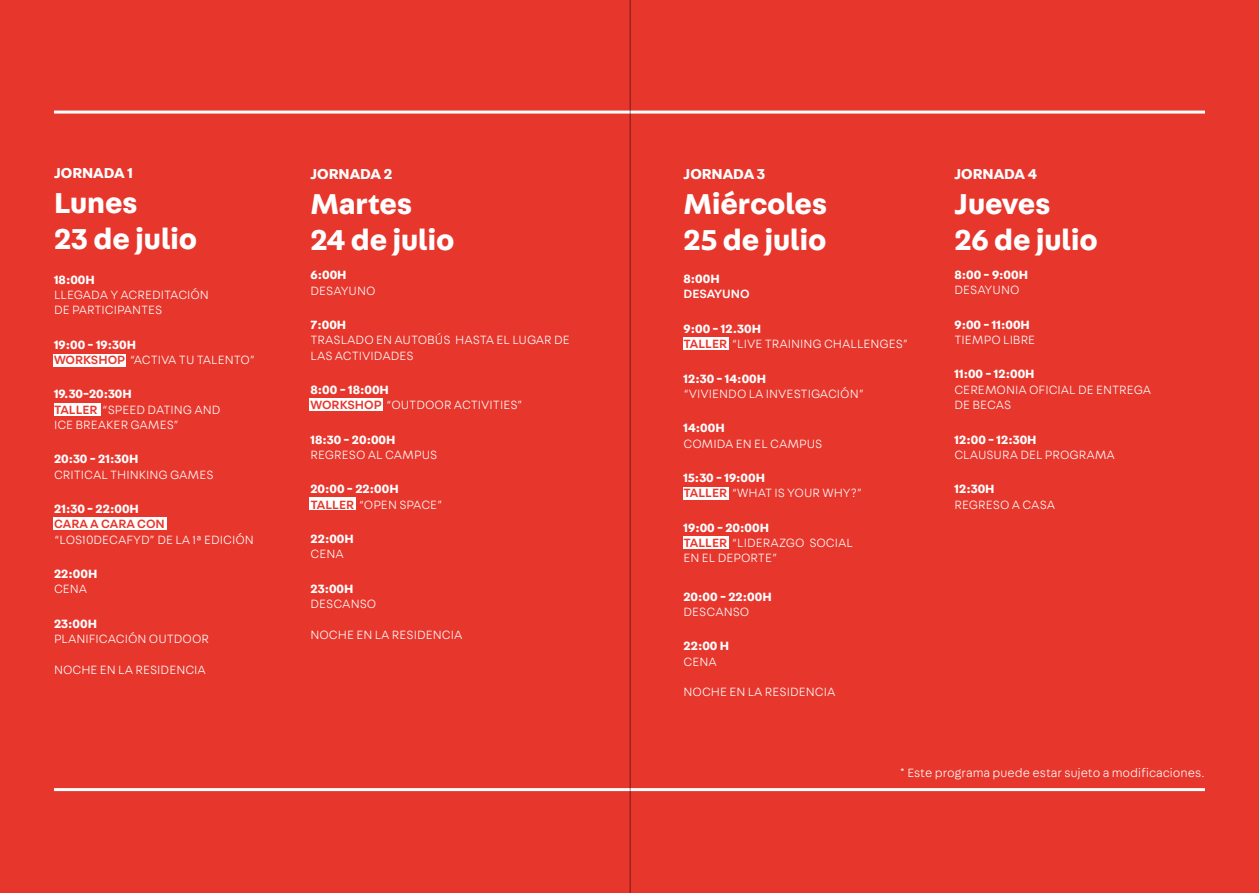
<style>
.page{position:relative;width:1259px;height:893px;background:#e7362c}
.page>*{position:absolute;margin:0;border:0;box-sizing:border-box;transform-origin:0 0}
.t1{font:700 30.6px "Fabriga";color:#fff}
.t2{font:700 15.3px "Fabriga";color:#fff}
.t3{font:300 12.75px/15.3px "Fabriga";color:#fff}
.t4{font:700 12.75px "Fabriga";color:#fff}
.t5{font:500 12.75px "Fabriga";color:#fff}
.s1{font-weight:500;color:#e7362c}
</style>
<div class="page">
<hr style="left:54px;top:111px;width:1151px;height:3px;background:#fff">
<hr style="left:54px;top:788px;width:1151px;height:3px;background:#fff">
<div style="left:683px;top:536px;width:45px;height:13px;background:#fff"></div>
<hr style="left:629px;top:0;width:2px;height:893px;background:#acacac">
<div style="left:309px;top:498px;width:46px;height:12px;background:#fff"></div>
<div style="left:309px;top:399px;width:74px;height:12px;background:#fff"></div>
<div style="left:53px;top:517px;width:114px;height:13px;background:#fff"></div>
<div style="left:54px;top:403px;width:46px;height:13px;background:#fff"></div>
<div style="left:53px;top:354px;width:73px;height:12px;background:#fff"></div>
<div style="left:683px;top:337px;width:45px;height:12px;background:#fff"></div>
<div style="left:683px;top:487px;width:45px;height:13px;background:#fff"></div>
<p class="t2" style="left:54px;top:162px;width:80px">JORNADA 1</p>
<p class="t1" style="left:54px;top:182px;width:85px">Lunes</p>
<p class="t1" style="left:54px;top:218px;width:145px">23 de julio</p>
<p class="t4" style="left:54px;top:271px;width:42px">18:00H</p>
<p class="t3" style="left:54px;top:287px;width:156px">LLEGADA Y ACREDITACIÓN<br>DE PARTICIPANTES</p>
<p class="t4" style="left:54px;top:336px;width:83px">19:00 - 19:30H</p>
<p class="t3" style="left:54px;top:352px;width:203px"><span class="s1">WORKSHOP</span> “ACTIVA TU TALENTO”</p>
<p class="t4" style="left:54px;top:385px;width:79px">19.30-20:30H</p>
<p class="t3" style="left:54px;top:401px;width:168px"><span class="s1">TALLER</span> “SPEED DATING AND</p>
<p class="t3" style="left:54px;top:417px;width:127px">ICE BREAKER GAMES”</p>
<p class="t4" style="left:54px;top:450px;width:86px">20:30 - 21:30H</p>
<p class="t3" style="left:54px;top:466px;width:161px">CRITICAL THINKING GAMES</p>
<p class="t4" style="left:54px;top:500px;width:86px">21:30 - 22:00H</p>
<p class="t3" style="left:54px;top:516px;width:201px"><span class="s1">CARA A CARA CON </span>“LOS10DECAFYD” DE LA 1ª EDICIÓN</p>
<p class="t4" style="left:54px;top:565px;width:45px">22:00H</p>
<p class="t3" style="left:54px;top:581px;width:35px">CENA</p>
<p class="t4" style="left:54px;top:615px;width:45px">23:00H</p>
<p class="t3" style="left:54px;top:631px;width:157px">PLANIFICACIÓN OUTDOOR</p>
<p class="t3" style="left:54px;top:662px;width:153px">NOCHE EN LA RESIDENCIA</p>
<p class="t2" style="left:310px;top:163px;width:84px">JORNADA 2</p>
<p class="t1" style="left:310px;top:183px;width:103px">Martes</p>
<p class="t1" style="left:310px;top:219px;width:145px">24 de julio</p>
<p class="t4" style="left:310px;top:266px;width:38px">6:00H</p>
<p class="t3" style="left:310px;top:282px;width:67px">DESAYUNO</p>
<p class="t4" style="left:310px;top:316px;width:37px">7:00H</p>
<p class="t3" style="left:310px;top:332px;width:261px">TRASLADO EN AUTOBÚS HASTA EL LUGAR DE<br>LAS ACTIVIDADES</p>
<p class="t4" style="left:310px;top:381px;width:80px">8:00 - 18:00H</p>
<p class="t3" style="left:310px;top:397px;width:214px"><span class="s1">WORKSHOP</span> “OUTDOOR ACTIVITIES”</p>
<p class="t4" style="left:310px;top:431px;width:87px">18:30 - 20:00H</p>
<p class="t3" style="left:310px;top:447px;width:128px">REGRESO AL CAMPUS</p>
<p class="t4" style="left:310px;top:480px;width:90px">20:00 - 22:00H</p>
<p class="t3" style="left:310px;top:496px;width:134px"><span class="s1">TALLER</span> “OPEN SPACE”</p>
<p class="t4" style="left:310px;top:530px;width:45px">22:00H</p>
<p class="t3" style="left:310px;top:546px;width:35px">CENA</p>
<p class="t4" style="left:310px;top:580px;width:45px">23:00H</p>
<p class="t3" style="left:310px;top:596px;width:67px">DESCANSO</p>
<p class="t3" style="left:310px;top:627px;width:153px">NOCHE EN LA RESIDENCIA</p>
<p class="t2" style="left:683px;top:163px;width:83px">JORNADA 3</p>
<p class="t1" style="left:683px;top:183px;width:145px">Miércoles</p>
<p class="t1" style="left:683px;top:219px;width:144px">25 de julio</p>
<p class="t4" style="left:683px;top:270px;width:38px">8:00H</p>
<p class="t5" style="left:683px;top:286px;width:68px">DESAYUNO</p>
<p class="t4" style="left:683px;top:320px;width:79px">9:00 - 12.30H</p>
<p class="t3" style="left:683px;top:336px;width:226px"><span class="s1">TALLER</span> “LIVE TRAINING CHALLENGES”</p>
<p class="t4" style="left:683px;top:370px;width:84px">12:30 - 14:00H</p>
<p class="t3" style="left:683px;top:386px;width:182px">“VIVIENDO LA INVESTIGACIÓN”</p>
<p class="t4" style="left:683px;top:419px;width:43px">14:00H</p>
<p class="t3" style="left:683px;top:435px;width:140px">COMIDA EN EL CAMPUS</p>
<p class="t4" style="left:683px;top:469px;width:83px">15:30 - 19:00H</p>
<p class="t3" style="left:683px;top:485px;width:180px"><span class="s1">TALLER</span> “WHAT IS YOUR WHY?”</p>
<p class="t4" style="left:683px;top:519px;width:87px">19:00 - 20:00H</p>
<p class="t3" style="left:683px;top:535px;width:171px"><span class="s1">TALLER</span> “LIDERAZGO SOCIAL</p>
<p class="t3" style="left:683px;top:550px;width:95px">EN EL DEPORTE”</p>
<p class="t4" style="left:683px;top:588px;width:90px">20:00 - 22:00H</p>
<p class="t3" style="left:683px;top:604px;width:67px">DESCANSO</p>
<p class="t4" style="left:683px;top:637px;width:47px">22:00 H</p>
<p class="t3" style="left:683px;top:653px;width:35px">CENA</p>
<p class="t3" style="left:683px;top:684px;width:153px">NOCHE EN LA RESIDENCIA</p>
<p class="t2" style="left:954px;top:163px;width:84px">JORNADA 4</p>
<p class="t1" style="left:954px;top:183px;width:97px">Jueves</p>
<p class="t1" style="left:954px;top:219px;width:145px">26 de julio</p>
<p class="t4" style="left:954px;top:266px;width:75px">8:00 - 9:00H</p>
<p class="t3" style="left:954px;top:282px;width:67px">DESAYUNO</p>
<p class="t4" style="left:954px;top:316px;width:77px">9:00 - 11:00H</p>
<p class="t3" style="left:954px;top:332px;width:82px">TIEMPO LIBRE</p>
<p class="t4" style="left:954px;top:366px;width:82px">11:00 - 12:00H</p>
<p class="t3" style="left:954px;top:382px;width:198px">CEREMONIA OFICIAL DE ENTREGA</p>
<p class="t3" style="left:954px;top:397px;width:59px">DE BECAS</p>
<p class="t4" style="left:954px;top:431px;width:84px">12:00 - 12:30H</p>
<p class="t3" style="left:954px;top:447px;width:162px">CLAUSURA DEL PROGRAMA</p>
<p class="t4" style="left:954px;top:480px;width:42px">12:30H</p>
<p class="t3" style="left:954px;top:496px;width:102px">REGRESO A CASA</p>
<p class="t3" style="left:900px;top:765px;width:306px">* Este programa puede estar sujeto a modificaciones.</p>
</div>
